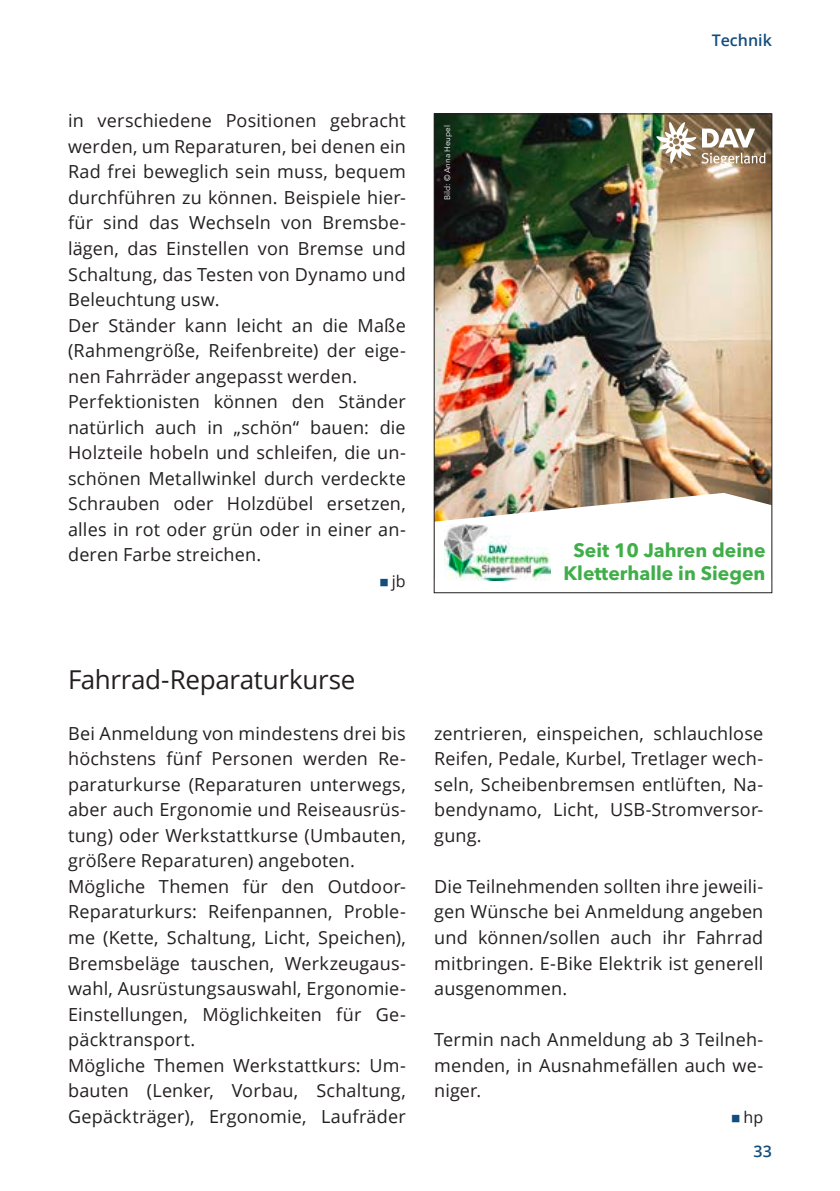
<style>
.page{position:relative;width:840px;height:1191px;background:#fff}
.page>*{position:absolute;margin:0;border:0;box-sizing:border-box;transform-origin:0 0}
.t1{font:26px "Open Sans";letter-spacing:-.015em;color:#231f20}
.t2{font:700 19.2px/23.2px "Avenir Next LT Pro";color:#40ae49;text-align:center}
.t3{font:18px/25.6px "Open Sans";letter-spacing:.01em;color:#231f20;text-align:justify}
.t4{font:600 16px "Open Sans";color:#134d7e}
.t5{font:16px "Open Sans";color:#231f20}
.t6{font:8px "Avenir Next LT Pro";color:#fff}
.s1{color:#134d7e}
</style>
<div class="page">
<img style="left:435px;top:115px;width:335px;height:378px">
<svg style="left:435px;top:493px;width:335px;height:88px"></svg>
<img style="left:444px;top:524px;width:106px;height:56px">
<svg style="left:655px;top:122px;width:110px;height:44px"></svg>
<div style="left:433px;top:113px;width:339px;height:480px;border:1px solid #231f20"></div>
<p class="t3" style="left:68px;top:108px;width:339px;text-align:left">in verschiedene Positionen gebracht werden, um Reparaturen, bei denen ein Rad frei beweglich sein muss, bequem durchführen zu können. Beispiele hier&shy;für sind das Wechseln von Bremsbe&shy;lägen, das Einstellen von Bremse und Schaltung, das Testen von Dynamo und Beleuchtung usw.<br>Der Ständer kann leicht an die Maße (Rahmengröße, Reifenbreite) der eige&shy;nen Fahrräder angepasst werden.<br>Perfektionisten können den Ständer natürlich auch in „schön“ bauen: die Holzteile hobeln und schleifen, die un&shy;schönen Metallwinkel durch verdeckte Schrauben oder Holzdübel ersetzen, alles in rot oder grün oder in einer an&shy;deren Farbe streichen.</p>
<p class="t5" style="left:380px;top:570px;width:27px"><span class="s1">■</span> jb</p>
<p class="t6" style="left:442px;top:200px;width:77px;rotate:-90deg">Bild: © Anna Heupel</p>
<p class="t4" style="left:711px;top:29px;width:62px">Technik</p>
<p class="t2" style="left:563px;top:538px;width:203px">Seit 10 Jahren deine<br>Kletterhalle in Siegen</p>
<h1 class="t1" style="left:68px;top:661px;width:289px">Fahrrad-Reparaturkurse</h1>
<p class="t3" style="left:68px;top:720px;width:339px;text-align:left">Bei Anmeldung von mindestens drei bis höchstens fünf Personen werden Re&shy;paraturkurse (Reparaturen unterwegs, aber auch Ergonomie und Reiseausrüs&shy;tung) oder Werkstattkurse (Umbauten, größere Reparaturen) angeboten.<br>Mögliche Themen für den Outdoor-Reparaturkurs: Reifenpannen, Proble&shy;me (Kette, Schaltung, Licht, Speichen), Bremsbeläge tauschen, Werkzeugaus&shy;wahl, Ausrüstungsauswahl, Ergonomie-Einstellungen, Möglichkeiten für Ge&shy;päcktransport.<br>Mögliche Themen Werkstattkurs: Um&shy;bauten (Lenker, Vorbau, Schaltung, Gepäckträger), Ergonomie, Laufräder</p>
<p class="t3" style="left:434px;top:720px;width:330px">zentrieren, einspeichen, schlauchlose Reifen, Pedale, Kurbel, Tretlager wech&shy;seln, Scheibenbremsen entlüften, Na&shy;bendynamo, Licht, USB-Stromversor&shy;gung.</p>
<p class="t3" style="left:434px;top:873px;width:330px">Die Teilnehmenden sollten ihre jeweili&shy;gen Wünsche bei Anmeldung angeben und können/sollen auch ihr Fahrrad mitbringen. E-Bike Elektrik ist generell ausgenommen.</p>
<p class="t3" style="left:434px;top:1026px;width:330px">Termin nach Anmeldung ab 3 Teilneh&shy;menden, in Ausnahmefällen auch we&shy;niger.</p>
<p class="t5" style="left:731px;top:1105px;width:33px"><span class="s1">■</span> hp</p>
<p class="t4" style="left:753px;top:1140px;width:20px">33</p>
</div>
